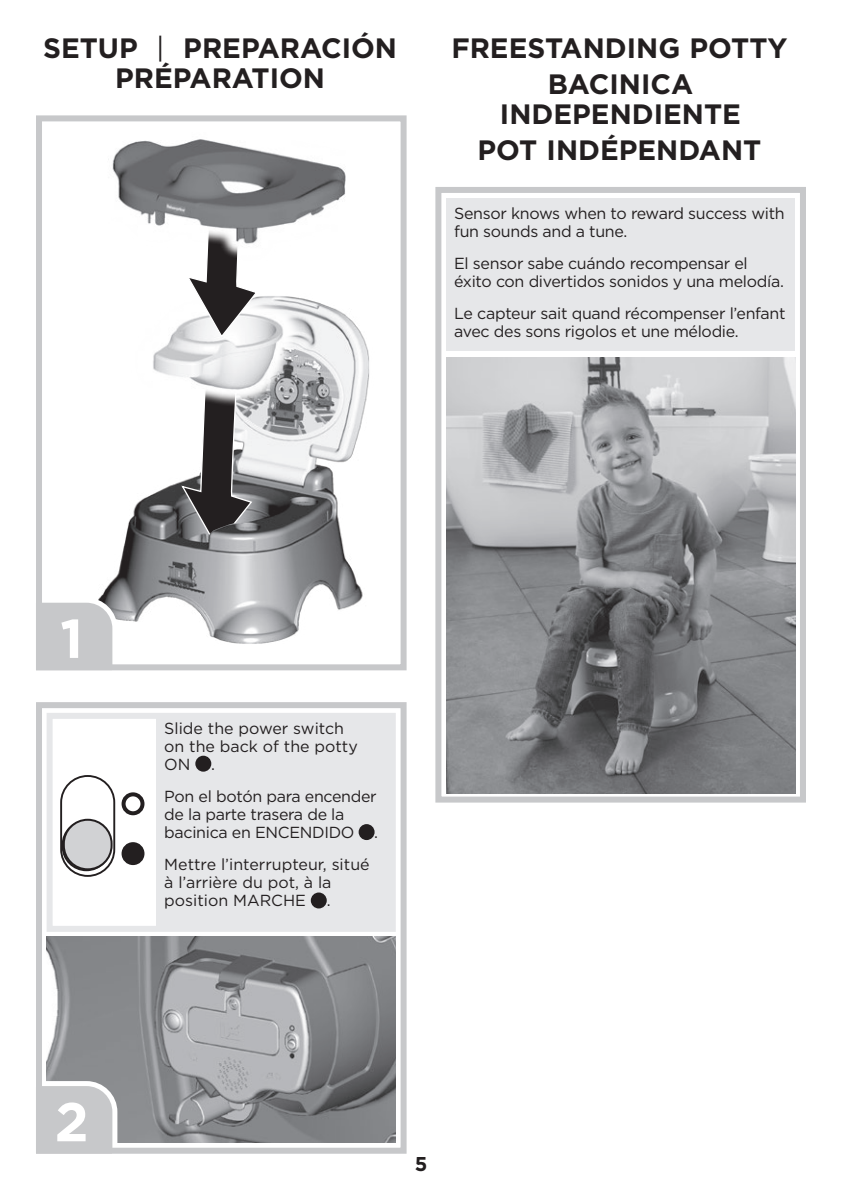
<style>
.page{position:relative;width:842px;height:1191px;background:#fff}
.page>*{position:absolute;margin:0;border:0;box-sizing:border-box;transform-origin:0 0}
.t1{font:700 54.6px "Gotham";color:#fff}
.t2{font:700 28px/35.8px "Gotham";color:#231f20;text-align:center}
.t3{font:700 20px "Gotham";color:#231f20}
.t4{font:16px/18px "Gotham";letter-spacing:-.02em;color:#231f20}
.t5{font:16px/18px "Gotham";color:#231f20}
.s1{font-weight:400}
</style>
<div class="page">
<div style="left:446px;top:198px;width:349px;height:152px;background:#e6e7e9"></div>
<div style="left:435px;top:187px;width:371px;height:616px;border:6px solid #c7c8ca"></div>
<img style="left:446px;top:358px;width:349px;height:435px">
<div style="left:47px;top:713px;width:349px;height:219px;border:6px solid #e6e7e9"></div>
<div style="left:156px;top:713px;width:235px;height:215px;background:#e6e7e9"></div>
<div style="left:195px;top:756px;width:16px;height:16px;background:#231f20;border-radius:50%"></div>
<div style="left:358px;top:824px;width:16px;height:16px;background:#231f20;border-radius:50%"></div>
<div style="left:311px;top:892px;width:16px;height:16px;background:#231f20;border-radius:50%"></div>
<img style="left:47px;top:936px;width:349px;height:207px">
<svg style="left:43px;top:1078px;width:77px;height:69px;background:#c6c7c9"></svg>
<div style="left:36px;top:702px;width:370px;height:452px;border:6px solid #c7c8ca"></div>
<div style="left:60px;top:775px;width:55px;height:102px;border:2px solid #231f20;border-radius:27px"></div>
<svg style="left:62px;top:819px;width:51px;height:52px;background:#bbbbbd"></svg>
<div style="left:122px;top:792px;width:22px;height:23px;border:4px solid #231f20;border-radius:50%"></div>
<div style="left:124px;top:844px;width:18px;height:19px;background:#231f20;border-radius:50%"></div>
<div style="left:122px;top:842px;width:22px;height:23px;border:4px solid #231f20;border-radius:50%"></div>
<img style="left:102px;top:408px;width:263px;height:236px">
<svg style="left:180px;top:408px;width:73px;height:134px"></svg>
<img style="left:204px;top:347px;width:166px;height:61px">
<img style="left:108px;top:139px;width:259px;height:266px">
<svg style="left:36px;top:595px;width:84px;height:76px"></svg>
<div style="left:36px;top:115px;width:370px;height:555px;border:6px solid #c7c8ca"></div>
<h2 class="t2" style="left:43px;top:33px;width:355px;line-height:30px">SETUP <span class="s1">|</span> PREPARACIÓN<br>PRÉPARATION</h2>
<h2 class="t2" style="left:451px;top:30px;width:338px">FREESTANDING POTTY<br>BACINICA</h2>
<h2 class="t2" style="left:477px;top:96px;width:285px">INDEPENDIENTE<br>POT INDÉPENDANT</h2>
<p class="t4" style="left:454px;top:204px;width:332px">Sensor knows when to reward success with fun sounds and a tune.</p>
<p class="t4" style="left:454px;top:254px;width:331px">El sensor sabe cuándo recompensar el éxito con divertidos sonidos y una melodía.</p>
<p class="t4" style="left:454px;top:304px;width:333px">Le capteur sait quand récompenser l’enfant avec des sons rigolos et une mélodie.</p>
<h1 class="t1" style="left:60px;top:602px;width:25px">1</h1>
<h1 class="t1" style="left:55px;top:1086px;width:36px">2</h1>
<p class="t5" style="left:164px;top:719px;width:195px">Slide the power switch on the back of the potty<br>ON</p>
<p class="t4" style="left:164px;top:747px;width:214px;line-height:32.4px;text-indent:47px">.<br>Pon el botón para encender</p>
<p class="t4" style="left:164px;top:805px;width:215px">de la parte trasera de la bacinica en ENCENDIDO .</p>
<p class="t5" style="left:164px;top:855px;width:207px">Mettre l’interrupteur, situé à l’arrière du pot, à la position MARCHE</p>
<p class="t4" style="left:327px;top:891px;width:5px">.</p>
<p class="t3" style="left:415px;top:1151px;width:14px">5</p>
</div>
